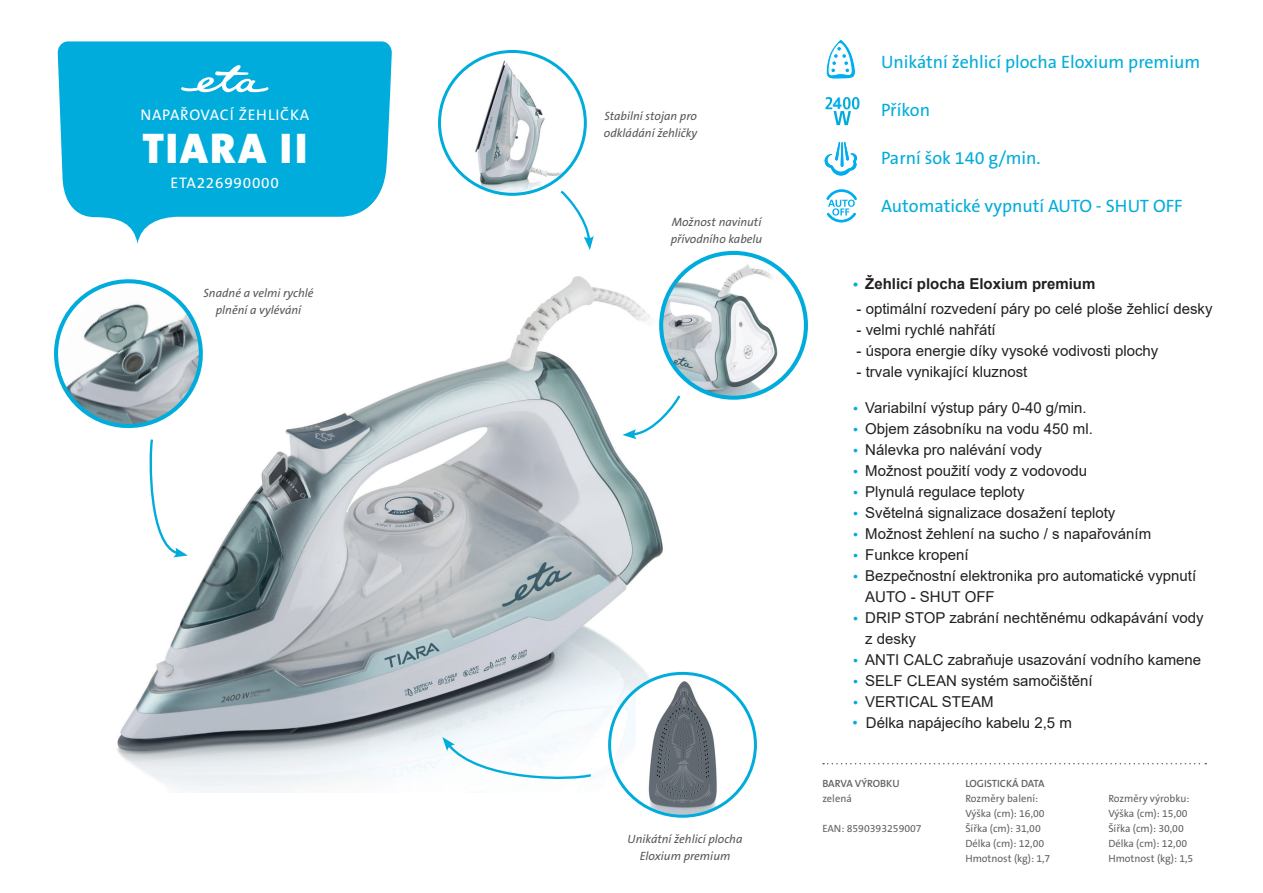
<style>
.page{position:relative;width:1263px;height:893px;background:#fff}
.page>*{position:absolute;margin:0;border:0;box-sizing:border-box;transform-origin:0 0}
.t1{font:900 43.2px "The Sans CE B9";letter-spacing:.05em;color:#fff}
.t2{font:18px "The Sans CE B5 Plain";color:#00acdb}
.t3{font:700 16.35px "Arial";color:#00aeef}
.t4{font:15.45px "The Sans CE B5 Plain";letter-spacing:.05em;color:#fff}
.t5{font:15px/21px "Arial";color:#231f20}
.t6{font:700 15px "Arial";color:#231f20}
.t7{font:italic 12px/16.5px "The Sans CE B5";color:#57585a;text-align:center}
.t8{font:10.5px "The Sans CE B5 Plain";color:#636366}
.t9{font:600 10.5px "The Sans CE B6";letter-spacing:-.01em;color:#636366}
.s1{font-family:"The Sans CE B6";font-weight:600;color:#00acdb}
.s2{font-family:"The Sans CE B5 Plain";color:#00acdb}
.s3{color:#00acdb}
</style>
<div class="page">
<img style="left:117px;top:276px;width:568px;height:517px">
<img style="left:468px;top:55px;width:99px;height:139px">
<div style="left:438px;top:50px;width:149px;height:146px;border:3px solid #00acdb;border-radius:50%"></div>
<img style="left:636px;top:679px;width:91px;height:137px">
<div style="left:608px;top:672px;width:149px;height:146px;border:3px solid #00acdb;border-radius:50%"></div>
<img style="left:661px;top:253px;width:120px;height:145px">
<div style="left:659px;top:251px;width:149px;height:149px;border:4px solid #00acdb;border-radius:50%"></div>
<svg style="left:58px;top:41px;width:334px;height:203px;fill:#00acdb"></svg>
<svg style="left:823px;top:763px;width:383px;height:1px"></svg>
<svg style="left:181px;top:65px;width:87px;height:27px"></svg>
<svg style="left:54px;top:276px;width:163px;height:281px"></svg>
<svg style="left:826px;top:39px;width:30px;height:40px"></svg>
<svg style="left:824px;top:142px;width:33px;height:34px"></svg>
<svg style="left:622px;top:393px;width:60px;height:46px"></svg>
<svg style="left:558px;top:188px;width:36px;height:62px"></svg>
<svg style="left:442px;top:737px;width:152px;height:46px"></svg>
<svg style="left:825px;top:97px;width:35px;height:29px"></svg>
<svg style="left:826px;top:189px;width:31px;height:34px"></svg>
<p class="t4" style="left:140px;top:106px;width:170px">NAPAŘOVACÍ ŽEHLIČKA</p>
<p class="t1" style="left:142px;top:122px;width:166px">TIARA II</p>
<p class="t4" style="left:171px;top:174px;width:110px">ETA226990000</p>
<p class="t7" style="left:203px;top:286px;width:112px">Snadné a velmi rychlé plnění a vylévání</p>
<p class="t7" style="left:604px;top:108px;width:95px;text-align:left">Stabilní stojan pro odkládání žehličky</p>
<p class="t7" style="left:671px;top:215px;width:93px;text-align:left">Možnost navinutí přívodního kabelu</p>
<p class="t7" style="left:628px;top:831px;width:116px">Unikátní žehlicí plocha<br>Eloxium premium</p>
<p class="t3" style="left:833px;top:92px;width:11px">4</p>
<p class="t2" style="left:881px;top:52px;width:321px">Unikátní žehlicí plocha Eloxium premium</p>
<p class="t2" style="left:881px;top:100px;width:51px">Příkon</p>
<p class="t2" style="left:881px;top:148px;width:161px">Parní šok 140 g/min.</p>
<p class="t2" style="left:881px;top:196px;width:303px">Automatické vypnutí AUTO - SHUT OFF</p>
<p class="t6" style="left:852px;top:273px;width:244px"><span class="s1">•</span> Žehlicí plocha Eloxium premium</p>
<p class="t5" style="left:856px;top:298px;width:357px">- optimální rozvedení páry po celé ploše žehlicí desky</p>
<p class="t5" style="left:856px;top:319px;width:141px">- velmi rychlé nahřátí</p>
<p class="t5" style="left:856px;top:340px;width:303px">- úspora energie díky vysoké vodivosti plochy</p>
<p class="t5" style="left:856px;top:361px;width:172px">- trvale vynikající kluznost</p>
<p class="t5" style="left:852px;top:397px;width:236px"><span class="s2">•</span> Variabilní výstup páry 0-40 g/min.</p>
<p class="t5" style="left:852px;top:418px;width:242px"><span class="s2">•</span> Objem zásobníku na vodu 450 ml.</p>
<p class="t5" style="left:852px;top:439px;width:191px"><span class="s2">•</span> Nálevka pro nalévání vody</p>
<p class="t5" style="left:852px;top:460px;width:236px"><span class="s2">•</span> Možnost použití vody z vodovodu</p>
<p class="t5" style="left:852px;top:481px;width:174px"><span class="s2">•</span> Plynulá regulace teploty</p>
<p class="t5" style="left:852px;top:502px;width:264px"><span class="s2">•</span> Světelná signalizace dosažení teploty</p>
<p class="t5" style="left:852px;top:523px;width:300px"><span class="s2">•</span> Možnost žehlení na sucho / s napařováním</p>
<p class="t5" style="left:852px;top:544px;width:118px"><span class="s2">•</span> Funkce kropení</p>
<p class="t5" style="left:865px;top:565px;width:332px;text-indent:-13px"><span class="s2">•</span> Bezpečnostní elektronika pro automatické vypnutí<br>AUTO - SHUT OFF</p>
<p class="t5" style="left:865px;top:607px;width:340px;text-indent:-13px"><span class="s2">•</span> DRIP STOP zabrání nechtěnému odkapávání vody z desky</p>
<p class="t5" style="left:852px;top:649px;width:350px"><span class="s2">•</span> ANTI CALC zabraňuje usazování vodního kamene</p>
<p class="t5" style="left:852px;top:670px;width:242px"><span class="s2">•</span> SELF CLEAN systém samočištění</p>
<p class="t5" style="left:852px;top:691px;width:143px"><span class="s2">•</span> VERTICAL STEAM</p>
<p class="t5" style="left:852px;top:712px;width:221px"><span class="s3">•</span> Délka napájecího kabelu 2,5 m</p>
<p class="t9" style="left:822px;top:778px;width:79px">BARVA VÝROBKU</p>
<p class="t8" style="left:822px;top:793px;width:31px">zelená</p>
<p class="t8" style="left:822px;top:823px;width:101px">EAN: 8590393259007</p>
<p class="t9" style="left:965px;top:778px;width:81px">LOGISTICKÁ DATA</p>
<p class="t8" style="left:965px;top:793px;width:74px">Rozměry balení:</p>
<p class="t8" style="left:965px;top:808px;width:81px">Výška (cm): 16,00</p>
<p class="t8" style="left:965px;top:823px;width:77px">Šířka (cm): 31,00</p>
<p class="t8" style="left:965px;top:838px;width:80px">Délka (cm): 12,00</p>
<p class="t8" style="left:965px;top:853px;width:87px">Hmotnost (kg): 1,7</p>
<p class="t8" style="left:1108px;top:793px;width:83px">Rozměry výrobku:</p>
<p class="t8" style="left:1108px;top:808px;width:81px">Výška (cm): 15,00</p>
<p class="t8" style="left:1108px;top:823px;width:77px">Šířka (cm): 30,00</p>
<p class="t8" style="left:1108px;top:838px;width:80px">Délka (cm): 12,00</p>
<p class="t8" style="left:1108px;top:853px;width:87px">Hmotnost (kg): 1,5</p>
</div>
